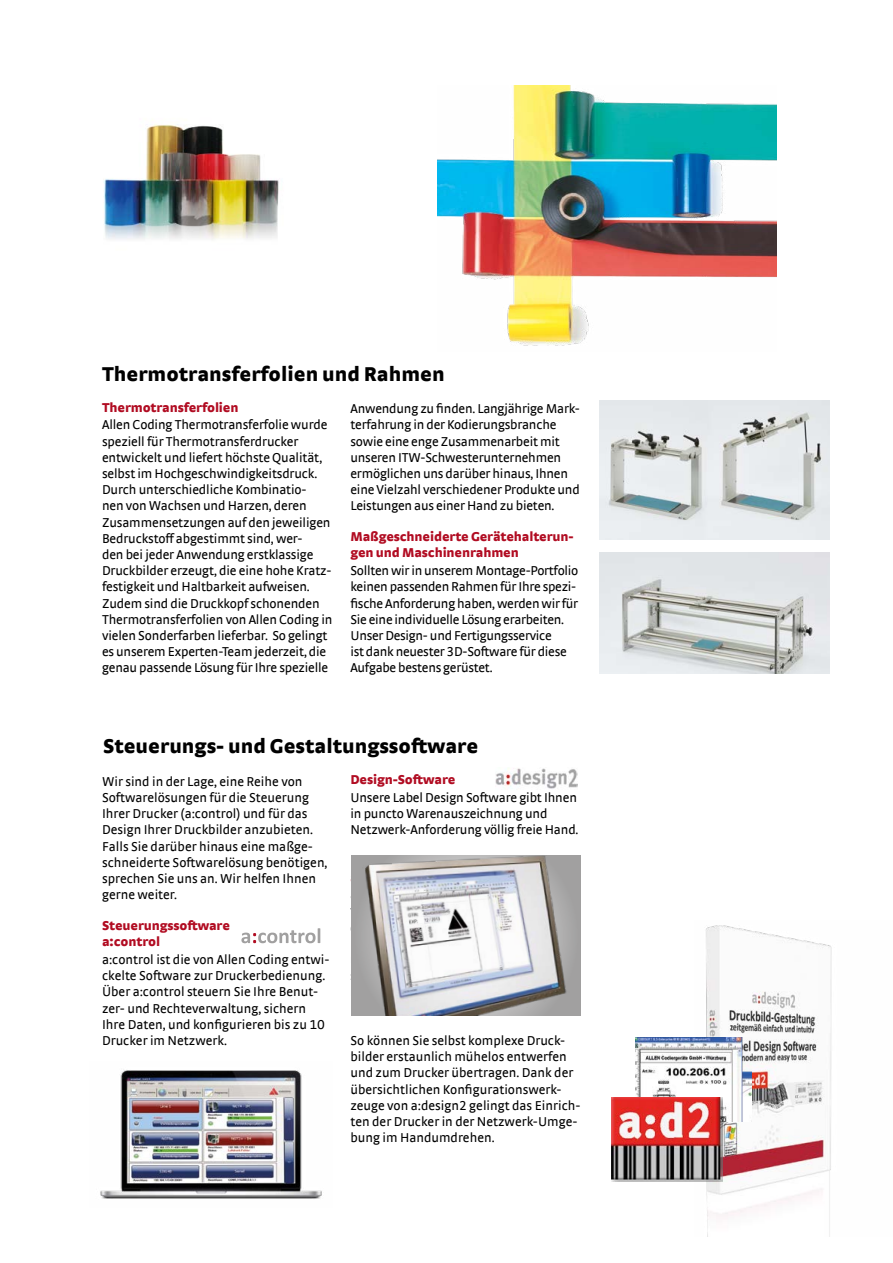
<style>
.page{position:relative;width:893px;height:1263px;background:#fff}
.page>*{position:absolute;margin:0;border:0;box-sizing:border-box;transform-origin:0 0}
.t1{font:900 21px "Strada TF";color:#000}
.t2{font:13.5px/16.2px "Strada TF";letter-spacing:-.01em;color:#000}
.t3{font:900 13.5px/16.2px "Strada TF";letter-spacing:-.01em;color:#b10c22}
</style>
<div class="page">
<img style="left:600px;top:400px;width:229px;height:140px">
<img style="left:600px;top:553px;width:229px;height:120px">
<img style="left:103px;top:124px;width:176px;height:116px">
<img style="left:438px;top:85px;width:339px;height:261px">
<img style="left:694px;top:925px;width:138px;height:311px">
<img style="left:636px;top:1038px;width:116px;height:84px">
<img style="left:611px;top:1097px;width:111px;height:84px">
<img style="left:100px;top:1070px;width:222px;height:129px">
<img style="left:351px;top:856px;width:229px;height:160px">
<img style="left:495px;top:768px;width:82px;height:21px">
<svg style="left:241px;top:928px;width:79px;height:15px"></svg>
<h1 class="t1" style="left:102px;top:361px;width:344px">Thermotransferfolien und Rahmen</h1>
<p class="t3" style="left:102px;top:398px;width:138px">Thermotransferfolien</p>
<p class="t2" style="left:102px;top:417px;width:232px">Allen Coding Thermotransferfolie wurde speziell für Thermotransferdrucker entwickelt und liefert höchste Qualität, selbst im Hochgeschwindigkeitsdruck.<br>Durch unterschiedliche Kombinatio-<br>nen von Wachsen und Harzen, deren Zusammensetzungen auf den jeweiligen Bedruckstoff abgestimmt sind, wer-<br>den bei jeder Anwendung erstklassige Druckbilder erzeugt, die eine hohe Kratz&shy;festigkeit und Haltbarkeit aufweisen.<br>Zudem sind die Druckkopf schonenden Thermotransferfolien von Allen Coding in vielen Sonderfarben lieferbar. So gelingt es unserem Experten-Team jederzeit, die genau passende Lösung für Ihre spezielle</p>
<p class="t2" style="left:350px;top:400px;width:231px">Anwendung zu finden. Langjährige Mark&shy;terfahrung in der Kodierungsbranche sowie eine enge Zusammenarbeit mit unseren ITW-Schwesterunternehmen ermöglichen uns darüber hinaus, Ihnen eine Vielzahl verschiedener Produkte und Leistungen aus einer Hand zu bieten.</p>
<p class="t3" style="left:350px;top:528px;width:225px">Maßgeschneiderte Gerätehalterun&shy;gen und Maschinenrahmen</p>
<p class="t2" style="left:350px;top:562px;width:229px">Sollten wir in unserem Montage-Portfolio keinen passenden Rahmen für Ihre spezi&shy;fische Anforderung haben, werden wir für Sie eine individuelle Lösung erarbeiten.<br>Unser Design- und Fertigungsservice<br>ist dank neuester 3D-Software für diese Aufgabe bestens gerüstet.</p>
<h1 class="t1" style="left:103px;top:733px;width:377px">Steuerungs- und Gestaltungssoftware</h1>
<p class="t2" style="left:102px;top:773px;width:227px">Wir sind in der Lage, eine Reihe von Softwarelösungen für die Steuerung Ihrer Drucker (a:control) und für das Design Ihrer Druckbilder anzubieten.<br>Falls Sie darüber hinaus eine maßge&shy;schneiderte Softwarelösung benötigen, sprechen Sie uns an. Wir helfen Ihnen gerne weiter.</p>
<p class="t3" style="left:102px;top:917px;width:129px">Steuerungssoftware a:control</p>
<p class="t2" style="left:102px;top:951px;width:229px">a:control ist die von Allen Coding entwi&shy;ckelte Software zur Druckerbedienung.<br>Über a:control steuern Sie Ihre Benut&shy;zer- und Rechteverwaltung, sichern Ihre Daten, und konfigurieren bis zu 10<br>Drucker im Netzwerk.</p>
<p class="t3" style="left:350px;top:771px;width:106px">Design-Software</p>
<p class="t2" style="left:350px;top:789px;width:230px">Unsere Label Design Software gibt Ihnen in puncto Warenauszeichnung und<br>Netzwerk-Anforderung völlig freie Hand.</p>
<p class="t2" style="left:350px;top:1032px;width:232px">So können Sie selbst komplexe Druck&shy;bilder erstaunlich mühelos entwerfen und zum Drucker übertragen. Dank der übersichtlichen Konfigurationswerk&shy;zeuge von a:design2 gelingt das Einrich&shy;ten der Drucker in der Netzwerk-Umge&shy;bung im Handumdrehen.</p>
</div>
